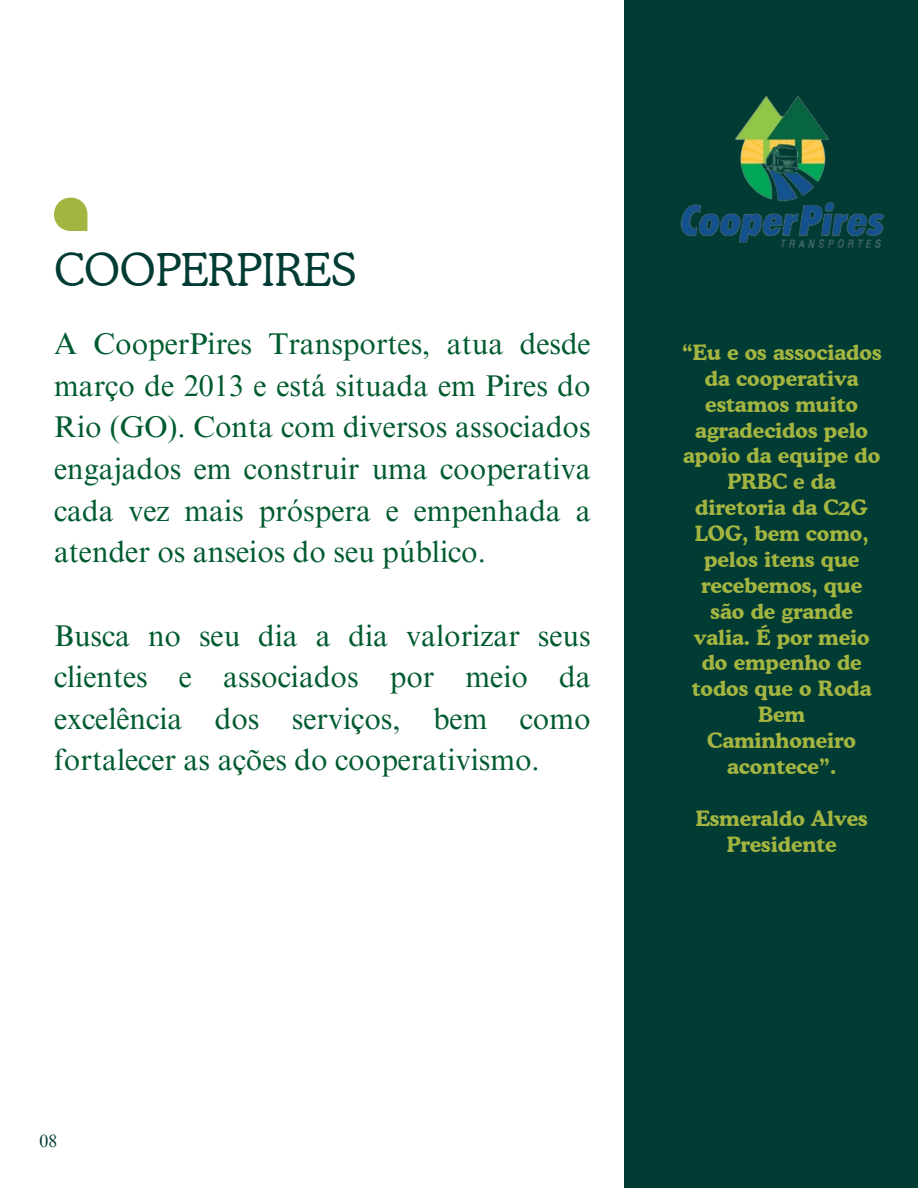
<style>
.page{position:relative;width:918px;height:1188px;background:#fff}
.page>*{position:absolute;margin:0;border:0;box-sizing:border-box;transform-origin:0 0}
.t1{font:300 45px "Cooper BT";color:#003b34}
.t2{font:30px/41.7px "Times NRMT Pro";color:#005b2f;text-align:justify}
.t3{font:700 21px/25.8px "Cooper BT";color:#a3b440;text-align:center}
.t4{font:17.85px "Times NRMT Pro";color:#003b34}
</style>
<div class="page">
<svg style="left:54px;top:198px;width:33px;height:33px"></svg>
<div style="left:624px;top:0;width:294px;height:1188px;background:#003b34"></div>
<img style="left:680px;top:96px;width:205px;height:153px">
<h2 class="t1" style="left:54px;top:242px;width:304px">COOPERPIRES</h2>
<h1 class="t2" style="left:54px;top:327px;width:538px">A CooperPires Transportes, atua desde março de 2013 e está situada em Pires do Rio (GO). Conta com diversos associados engajados em construir uma cooperativa cada vez mais próspera e empenhada a atender os anseios do seu público.</h1>
<h2 class="t2" style="left:54px;top:618px;width:538px">Busca no seu dia a dia valorizar seus clientes e associados por meio da excelência dos serviços, bem como fortalecer as ações do cooperativismo.</h2>
<p class="t3" style="left:682px;top:339px;width:201px">“Eu e os associados da cooperativa estamos muito agradecidos pelo apoio da equipe do<br>PRBC e da diretoria da C2G<br>LOG, bem como, pelos itens que recebemos, que são de grande valia. É por meio do empenho de todos que o Roda<br>Bem<br>Caminhoneiro acontece”.</p>
<p class="t3" style="left:696px;top:805px;width:174px">Esmeraldo Alves<br>Presidente</p>
<p class="t4" style="left:40px;top:1135px;width:19px">08</p>
</div>
